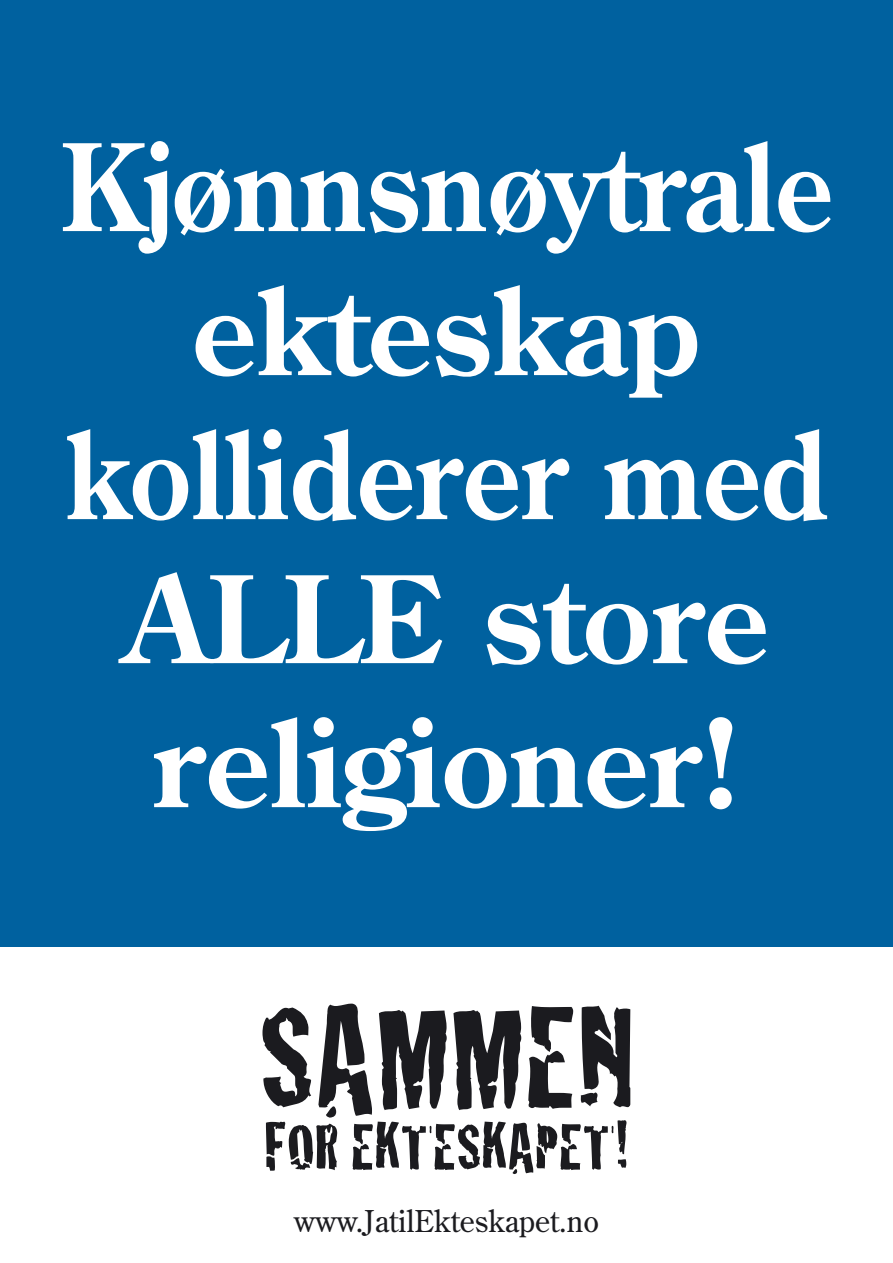
<style>
.page{position:relative;width:893px;height:1263px;background:#fff}
.page>*{position:absolute;margin:0;border:0;box-sizing:border-box;transform-origin:0 0}
.t1{font:150px "Cracked";color:#1b1b1f}
.t2{font:700 120px "Century Old Style Std";color:#fff}
.t3{font:700 120px "Century Old Style Std";color:#fff;scale:.9 1}
.t4{font:67.5px "Cracked";color:#1b1b1f}
.t5{font:30px "Century Old Style Std";color:#1b1b1f}
</style>
<div class="page">
<div style="left:0;top:0;width:893px;height:946px;background:#00619f"></div>
<p class="t3" style="left:60px;top:108px;width:860px">Kjønnsnøytrale</p>
<p class="t2" style="left:192px;top:252px;width:511px">ekteskap</p>
<p class="t3" style="left:65px;top:396px;width:849px">kolliderer med</p>
<p class="t2" style="left:125px;top:540px;width:645px">ALLE store</p>
<p class="t2" style="left:152px;top:684px;width:591px">religioner!</p>
<p class="t1" style="left:259px;top:936px;width:376px">SAMMEN</p>
<p class="t4" style="left:264px;top:1092px;width:366px">FOR EKTESKAPET!</p>
<p class="t5" style="left:294px;top:1202px;width:307px">www.JatilEkteskapet.no</p>
</div>
